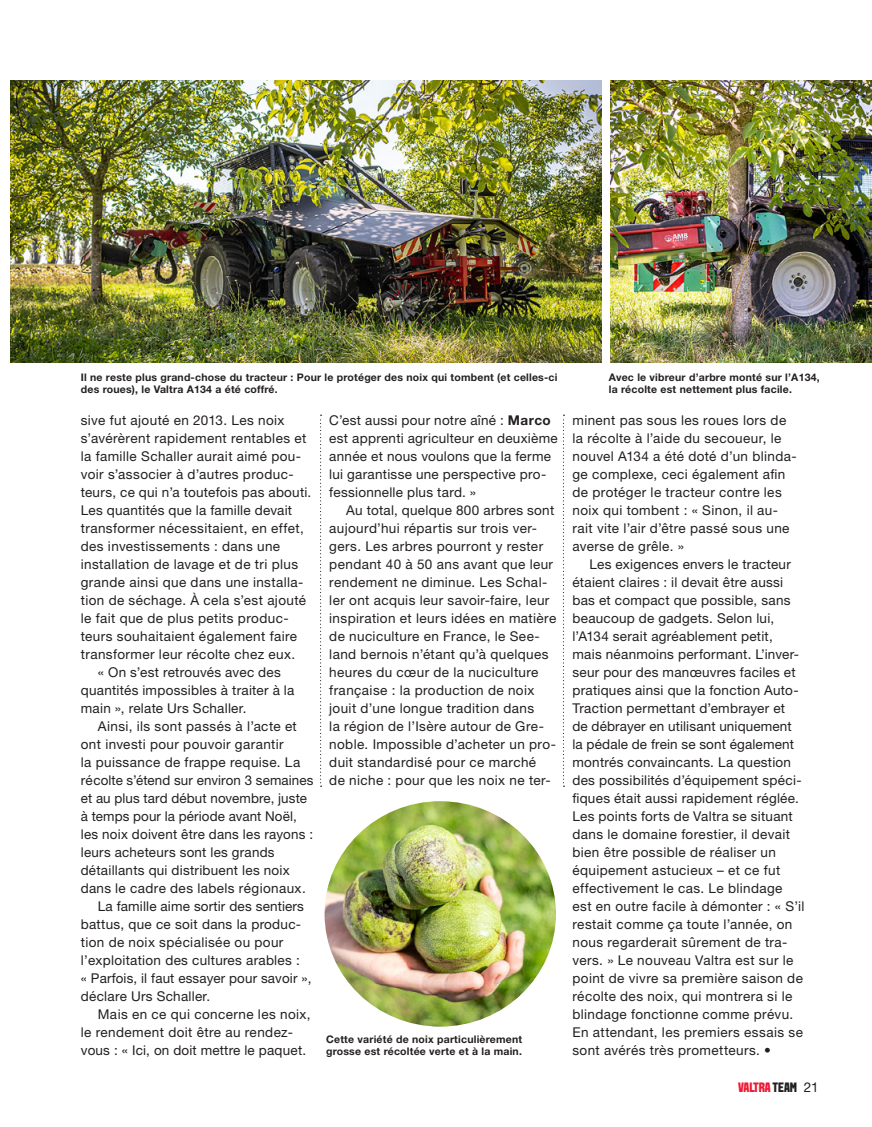
<style>
.page{position:relative;width:872px;height:1127px;background:#fff}
.page>*{position:absolute;margin:0;border:0;box-sizing:border-box;transform-origin:0 0}
.t1{font:13.5px/18px "Helvetica Neue LT Std";letter-spacing:.025em;color:#231f20}
.t2{font:700 13.5px "VALTRA Aveny T 2020 Extra";letter-spacing:-.01em;color:#ed1a33}
.t3{font:700 10.5px/12px "Helvetica Neue LT Std";letter-spacing:.02em;color:#231f20}
.s1{font-weight:700}
.s2{color:#231f20}
.s3{font-family:"Helvetica Neue LT Std";font-weight:400;color:#231f20}
</style>
<div class="page">
<svg style="left:320px;top:415px;width:1px;height:372px"></svg>
<svg style="left:563px;top:415px;width:1px;height:372px"></svg>
<img style="left:11px;top:81px;width:591px;height:281px">
<img style="left:611px;top:81px;width:261px;height:281px">
<img style="left:324px;top:801px;width:232px;height:225px">
<p class="t3" style="left:81px;top:371px;width:478px">Il ne reste plus grand-chose du tracteur : Pour le protéger des noix qui tombent (et celles-ci des roues), le Valtra A134 a été coffré.</p>
<p class="t3" style="left:609px;top:371px;width:212px">Avec le vibreur d’arbre monté sur l’A134, la récolte est nettement plus facile.</p>
<p class="t1" style="left:81px;top:411px;width:205px">sive fut ajouté en 2013. Les noix</p>
<p class="t1" style="left:81px;top:429px;width:227px">s’avérèrent rapidement rentables et</p>
<p class="t1" style="left:81px;top:447px;width:222px">la famille Schaller aurait aimé pou-</p>
<p class="t1" style="left:81px;top:465px;width:214px">voir s’associer à d’autres produc-</p>
<p class="t1" style="left:81px;top:483px;width:232px">teurs, ce qui n’a toutefois pas abouti.</p>
<p class="t1" style="left:81px;top:501px;width:213px">Les quantités que la famille devait</p>
<p class="t1" style="left:81px;top:519px;width:225px">transformer nécessitaient, en effet,</p>
<p class="t1" style="left:81px;top:537px;width:201px">des investissements : dans une</p>
<p class="t1" style="left:81px;top:555px;width:219px">installation de lavage et de tri plus</p>
<p class="t1" style="left:81px;top:573px;width:224px">grande ainsi que dans une installa-</p>
<p class="t1" style="left:81px;top:591px;width:227px">tion de séchage. À cela s’est ajouté</p>
<p class="t1" style="left:81px;top:609px;width:209px">le fait que de plus petits produc-</p>
<p class="t1" style="left:81px;top:627px;width:218px">teurs souhaitaient également faire</p>
<p class="t1" style="left:81px;top:645px;width:216px">transformer leur récolte chez eux.</p>
<p class="t1" style="left:98px;top:663px;width:184px">« On s’est retrouvés avec des</p>
<p class="t1" style="left:81px;top:681px;width:215px">quantités impossibles à traiter à la</p>
<p class="t1" style="left:81px;top:699px;width:167px">main », relate Urs Schaller.</p>
<p class="t1" style="left:98px;top:717px;width:200px">Ainsi, ils sont passés à l’acte et</p>
<p class="t1" style="left:81px;top:735px;width:204px">ont investi pour pouvoir garantir</p>
<p class="t1" style="left:81px;top:753px;width:221px">la puissance de frappe requise. La</p>
<p class="t1" style="left:81px;top:771px;width:234px">récolte s’étend sur environ 3 semaines</p>
<p class="t1" style="left:81px;top:789px;width:228px">et au plus tard début novembre, juste</p>
<p class="t1" style="left:81px;top:807px;width:217px">à temps pour la période avant Noël,</p>
<p class="t1" style="left:81px;top:825px;width:234px">les noix doivent être dans les rayons :</p>
<p class="t1" style="left:81px;top:843px;width:195px">leurs acheteurs sont les grands</p>
<p class="t1" style="left:81px;top:861px;width:210px">détaillants qui distribuent les noix</p>
<p class="t1" style="left:81px;top:879px;width:226px">dans le cadre des labels régionaux.</p>
<p class="t1" style="left:98px;top:897px;width:208px">La famille aime sortir des sentiers</p>
<p class="t1" style="left:81px;top:915px;width:222px">battus, que ce soit dans la produc-</p>
<p class="t1" style="left:81px;top:933px;width:204px">tion de noix spécialisée ou pour</p>
<p class="t1" style="left:81px;top:951px;width:220px">l’exploitation des cultures arables :</p>
<p class="t1" style="left:81px;top:969px;width:232px">« Parfois, il faut essayer pour savoir »,</p>
<p class="t1" style="left:81px;top:987px;width:131px">déclare Urs Schaller.</p>
<p class="t1" style="left:98px;top:1005px;width:214px">Mais en ce qui concerne les noix,</p>
<p class="t1" style="left:81px;top:1023px;width:214px">le rendement doit être au rendez-</p>
<p class="t1" style="left:81px;top:1041px;width:227px">vous : « Ici, on doit mettre le paquet.</p>
<p class="t1" style="left:329px;top:411px;width:230px">C’est aussi pour notre aîné : <span class="s1">Marco </span>est apprenti agriculteur en deuxième année et nous voulons que la ferme lui garantisse une perspective pro&shy;fessionnelle plus tard. »</p>
<p class="t1" style="left:329px;top:501px;width:228px;text-indent:17px">Au total, quelque 800 arbres sont aujourd’hui répartis sur trois ver&shy;gers. Les arbres pourront y rester pendant 40 à 50 ans avant que leur rendement ne diminue. Les Schal&shy;ler ont acquis leur savoir-faire, leur inspiration et leurs idées en matière de nuciculture en France, le See&shy;land bernois n’étant qu’à quelques heures du cœur de la nuciculture française : la production de noix jouit d’une longue tradition dans<br>la région de l’Isère autour de Gre&shy;noble. Impossible d’acheter un pro&shy;duit standardisé pour ce marché<br>de niche : pour que les noix ne ter-</p>
<p class="t3" style="left:326px;top:1033px;width:198px">Cette variété de noix particulièrement grosse est récoltée verte et à la main.</p>
<p class="t1" style="left:572px;top:411px;width:224px">minent pas sous les roues lors de la récolte à l’aide du secoueur, le nouvel A134 a été doté d’un blinda&shy;ge complexe, ceci également afin de protéger le tracteur contre les noix qui tombent : « Sinon, il au&shy;rait vite l’air d’être passé sous une averse de grêle. »</p>
<p class="t1" style="left:572px;top:555px;width:233px;text-indent:17px">Les exigences envers le tracteur étaient claires : il devait être aussi bas et compact que possible, sans beaucoup de gadgets. Selon lui, l’A134 serait agréablement petit, mais néanmoins performant. L’inver&shy;seur pour des manœuvres faciles et pratiques ainsi que la fonction Auto-Traction permettant d’embrayer et<br>de débrayer en utilisant uniquement la pédale de frein se sont également montrés convaincants. La question des possibilités d’équipement spéci&shy;fiques était aussi rapidement réglée.<br>Les points forts de Valtra se situant dans le domaine forestier, il devait bien être possible de réaliser un équipement astucieux – et ce fut effectivement le cas. Le blindage est en outre facile à démonter : « S’il restait comme ça toute l’année, on nous regarderait sûrement de tra&shy;vers. » Le nouveau Valtra est sur le point de vivre sa première saison de récolte des noix, qui montrera si le blindage fonctionne comme prévu.<br>En attendant, les premiers essais se sont avérés très prometteurs. •</p>
<p class="t2" style="left:738px;top:1078px;width:82px">VALTRA <span class="s2">TEAM</span> <span class="s3">21</span></p>
</div>
